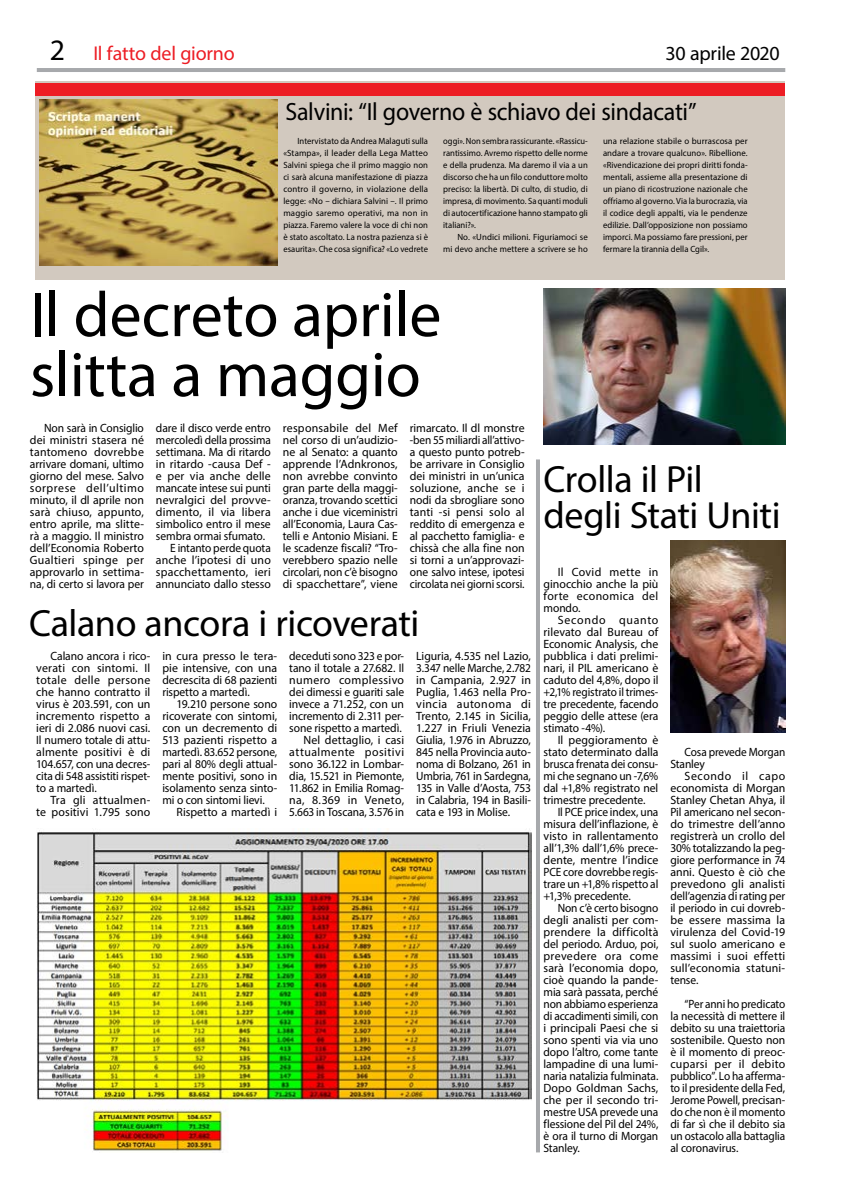
<style>
.page{position:relative;width:842px;height:1191px;background:#fff}
.page>*{position:absolute;margin:0;border:0;box-sizing:border-box;transform-origin:0 0}
.t1{font:64px/60px "Myriad Pro";letter-spacing:-.005em;color:#000}
.t2{font:38px/36px "Myriad Pro";letter-spacing:-.015em;color:#000}
.t3{font:25px "Myriad Pro";letter-spacing:-.015em;color:#000;scale:.96 1}
.t4{font:20px "Myriad Pro";letter-spacing:-.01em;color:#ed1d24}
.t5{font:20px "Myriad Pro";letter-spacing:-.015em;color:#000}
.t6{font:12px/12px "Myriad Pro";letter-spacing:-.005em;color:#000;text-align:justify}
.t7{font:12px/12px "Myriad Pro";letter-spacing:-.005em;color:#000;text-align:justify;scale:.95 1}
.t8{font:12px/12px "Myriad Pro";letter-spacing:-.005em;color:#000;text-align:justify;scale:.96 1}
.t9{font:12px/12px "Myriad Pro";letter-spacing:-.005em;color:#000;scale:.94 1}
.t10{font:12px/12px "Myriad Pro";letter-spacing:.015em;color:#000;text-align:right}
.t11{font:12px "Myriad Pro";letter-spacing:.02em;color:#000}
.t12{font:9px/12px "Myriad Pro";letter-spacing:.005em;color:#000;text-align:right}
.t13{font:9px/12px "Myriad Pro";letter-spacing:.005em;color:#000;text-align:justify;scale:.96 1}
.t14{font:9px/12px "Myriad Pro";letter-spacing:.005em;color:#000;text-align:justify;scale:.94 1}
.s1{font-size:29.7px;color:#000}
</style>
<div class="page">
<img style="left:543px;top:288px;width:242px;height:156px">
<img style="left:37px;top:829px;width:494px;height:322px">
<img style="left:670px;top:540px;width:115px;height:192px">
<div style="left:36px;top:81px;width:749px;height:198px;background:#d2c9bf"></div>
<img style="left:40px;top:100px;width:237px;height:166px">
<hr style="left:536px;top:459px;width:4px;height:693px;background:#a7a9ac">
<hr style="left:37px;top:68px;width:748px;height:4px;background:#a7a9ac">
<div style="left:36px;top:84px;width:749px;height:12px;background:#ed1d24"></div>
<h3 class="t4" style="left:50px;top:41px;width:187px"><span class="s1">2</span> Il fatto del giorno</h3>
<h3 class="t5" style="left:666px;top:41px;width:115px">30 aprile 2020</h3>
<h3 class="t3" style="left:285px;top:96px;width:430px">Salvini: “Il governo è schiavo dei sindacati”</h3>
<p class="t13" style="left:283px;top:135px;width:152px;text-indent:14px">Intervistato da Andrea Malaguti sulla «Stampa», il leader della Lega Matteo Salvini spiega che il primo maggio non ci sarà alcuna manifestazione di piazza contro il governo, in violazione della legge: «No – dichiara Salvini –. Il primo maggio saremo operativi, ma non in piazza. Faremo valere la voce di chi non è stato ascoltato. La nostra pazienza si è esaurita». Che cosa significa? «Lo vedrete</p>
<p class="t14" style="left:443px;top:135px;width:155px">oggi». Non sembra rassicurante. «Rassicu&shy;rantissimo. Avremo rispetto delle norme e della prudenza. Ma daremo il via a un discorso che ha un filo conduttore molto preciso: la libertà. Di culto, di studio, di impresa, di movimento. Sa quanti moduli di autocertificazione hanno stampato gli italiani?».</p>
<p class="t12" style="left:603px;top:135px;width:146px;text-align:justify">una relazione stabile o burrascosa per andare a trovare qualcuno». Ribellione. «Rivendicazione dei propri diritti fonda&shy;mentali, assieme alla presentazione di un piano di ricostruzione nazionale che offriamo al governo. Via la burocrazia, via il codice degli appalti, via le pendenze edilizie. Dall’opposizione non possiamo imporci. Ma possiamo fare pressioni, per fermare la tirannia della Cgil».</p>
<p class="t12" style="left:443px;top:231px;width:146px">No. «Undici milioni. Figuriamoci se<br>mi devo anche mettere a scrivere se ho</p>
<h1 class="t1" style="left:30px;top:284px;width:413px">Il decreto aprile slitta a maggio</h1>
<p class="t8" style="left:30px;top:422px;width:120px;text-indent:14px">Non sarà in Consiglio dei ministri stasera né tantomeno dovrebbe arrivare domani, ultimo giorno del mese. Salvo sorprese dell’ultimo minuto, il dl aprile non sarà chiuso, appunto, entro aprile, ma slitte&shy;rà a maggio. Il ministro dell’Economia Roberto Gualtieri spinge per approvarlo in settima&shy;na, di certo si lavora per</p>
<p class="t8" style="left:156px;top:422px;width:121px">dare il disco verde entro</p>
<p class="t6" style="left:283px;top:422px;width:116px">responsabile del Mef nel corso di un’audizio&shy;ne al Senato: a quanto apprende l’Adnkronos, non avrebbe convinto gran parte della maggi&shy;oranza, trovando scettici anche i due viceministri all’Economia, Laura Cas&shy;telli e Antonio Misiani. E le scadenze fiscali? “Tro&shy;verebbero spazio nelle circolari, non c’è bisogno di spacchettare”, viene</p>
<p class="t6" style="left:410px;top:422px;width:116px">rimarcato. Il dl monstre -ben 55 miliardi all’attivo&shy;a questo punto potreb&shy;be arrivare in Consiglio dei ministri in un’unica soluzione, anche se i nodi da sbrogliare sono tanti -si pensi solo al reddito di emergenza e al pacchetto famiglia- e chissà che alla fine non si torni a un’approvazi&shy;one salvo intese, ipotesi circolata nei giorni scorsi.</p>
<h2 class="t2" style="left:29px;top:605px;width:392px">Calano ancora i ricoverati</h2>
<p class="t6" style="left:36px;top:650px;width:116px;text-indent:14px">Calano ancora i rico&shy;verati con sintomi. Il totale delle persone che hanno contratto il virus è 203.591, con un incremento rispetto a ieri di 2.086 nuovi casi.<br>Il numero totale di attu&shy;almente positivi è di 104.657, con una decres&shy;cita di 548 assistiti rispet&shy;to a martedì.</p>
<p class="t10" style="left:36px;top:794px;width:116px">Tra gli attualmen-<br>te positivi 1.795 sono</p>
<p class="t9" style="left:156px;top:434px;width:124px">mercoledì della prossima</p>
<p class="t8" style="left:156px;top:446px;width:121px">settimana. Ma di ritardo</p>
<p class="t6" style="left:156px;top:458px;width:116px">in ritardo -causa Def -</p>
<p class="t10" style="left:156px;top:470px;width:116px">e per via anche delle</p>
<p class="t8" style="left:156px;top:482px;width:121px">mancate intese sui punti</p>
<p class="t6" style="left:156px;top:494px;width:116px">nevralgici del provve-</p>
<p class="t10" style="left:156px;top:506px;width:116px">dimento, il via libera</p>
<p class="t6" style="left:156px;top:518px;width:116px">simbolico entro il mese</p>
<p class="t8" style="left:156px;top:530px;width:115px">sembra ormai sfumato.</p>
<p class="t7" style="left:170px;top:542px;width:107px">E intanto perde quota</p>
<p class="t6" style="left:156px;top:554px;width:116px">anche l’ipotesi di uno</p>
<p class="t11" style="left:156px;top:565px;width:116px">spacchettamento, ieri</p>
<p class="t6" style="left:156px;top:578px;width:116px">annunciato dallo stesso</p>
<p class="t6" style="left:162px;top:650px;width:116px">in cura presso le tera&shy;pie intensive, con una decrescita di 68 pazienti rispetto a martedì.</p>
<p class="t6" style="left:162px;top:698px;width:116px;text-indent:14px">19.210 persone sono ricoverate con sintomi, con un decremento di 513 pazienti rispetto a martedì. 83.652 persone, pari al 80% degli attual&shy;mente positivi, sono in isolamento senza sinto&shy;mi o con sintomi lievi.</p>
<p class="t6" style="left:177px;top:806px;width:102px">Rispetto a martedì i</p>
<p class="t7" style="left:289px;top:650px;width:122px;text-align:right">deceduti sono 323 e por&shy;tano il totale a 27.682. Il numero complessivo dei dimessi e guariti sale invece a 71.252, con un incremento di 2.311 per&shy;sone rispetto a martedì.<br>Nel dettaglio, i casi attualmente positivi sono 36.122 in Lombar&shy;dia, 15.521 in Piemonte,<br>11.862 in Emilia Romag&shy;na, 8.369 in Veneto,<br>5.663 in Toscana, 3.576 in</p>
<p class="t6" style="left:416px;top:650px;width:116px">Liguria, 4.535 nel Lazio, 3.347 nelle Marche, 2.782 in Campania, 2.927 in Puglia, 1.463 nella Pro&shy;vincia autonoma di Trento, 2.145 in Sicilia, 1.227 in Friuli Venezia Giulia, 1.976 in Abruzzo, 845 nella Provincia auto&shy;noma di Bolzano, 261 in Umbria, 761 in Sardegna, 135 in Valle d’Aosta, 753 in Calabria, 194 in Basili&shy;cata e 193 in Molise.</p>
<h2 class="t2" style="left:543px;top:461px;width:239px">Crolla il Pil degli Stati Uniti</h2>
<p class="t6" style="left:543px;top:566px;width:116px;text-indent:14px">Il Covid mette in ginocchio anche la più forte economica del mondo.</p>
<p class="t6" style="left:543px;top:614px;width:116px;text-indent:14px">Secondo quanto rilevato dal Bureau of Economic Analysis, che pubblica i dati prelimi&shy;nari, il PIL americano è caduto del 4,8%, dopo il +2,1% registrato il trimes&shy;tre precedente, facendo peggio delle attese (era stimato -4%).</p>
<p class="t6" style="left:543px;top:734px;width:116px;text-indent:14px">Il peggioramento è stato determinato dalla brusca frenata dei consu&shy;mi che segnano un -7,6% dal +1,8% registrato nel trimestre precedente.</p>
<p class="t7" style="left:543px;top:806px;width:122px;text-indent:14px">Il PCE price index, una misura dell’inflazione, è visto in rallentamento all’1,3% dall’1,6% prece&shy;dente, mentre l’indice PCE core dovrebbe regis&shy;trare un +1,8% rispetto al +1,3% precedente.</p>
<p class="t7" style="left:543px;top:902px;width:122px;text-indent:14px">Non c’è certo bisogno degli analisti per com&shy;prendere la difficoltà del periodo. Arduo, poi, prevedere ora come sarà l’economia dopo, cioè quando la pande&shy;mia sarà passata, perché non abbiamo esperienza di accadimenti simili, con i principali Paesi che si sono spenti via via uno dopo l’altro, come tante lampadine di una lumi&shy;naria natalizia fulminata.<br>Dopo Goldman Sachs, che per il secondo tri&shy;mestre USA prevede una flessione del Pil del 24%, è ora il turno di Morgan Stanley.</p>
<p class="t9" style="left:670px;top:746px;width:124px;text-indent:14px">Cosa prevede Morgan<br>Stanley</p>
<p class="t6" style="left:670px;top:770px;width:116px;text-indent:14px">Secondo il capo economista di Morgan Stanley Chetan Ahya, il Pil americano nel secon&shy;do trimestre dell’anno registrerà un crollo del 30% totalizzando la peg&shy;giore performance in 74 anni. Questo è ciò che prevedono gli analisti dell’agenzia di rating per il periodo in cui dovreb&shy;be essere massima la virulenza del Covid-19 sul suolo americano e massimi i suoi effetti sull’economia statuni&shy;tense.</p>
<p class="t9" style="left:670px;top:998px;width:124px;text-align:justify;text-indent:14px">“Per anni ho predicato la necessità di mettere il debito su una traiettoria sostenibile. Questo non è il momento di preoc&shy;cuparsi per il debito pubblico”. Lo ha afferma&shy;to il presidente della Fed, Jerome Powell, precisan&shy;do che non è il momento di far sì che il debito sia un ostacolo alla battaglia al coronavirus.</p>
</div>
